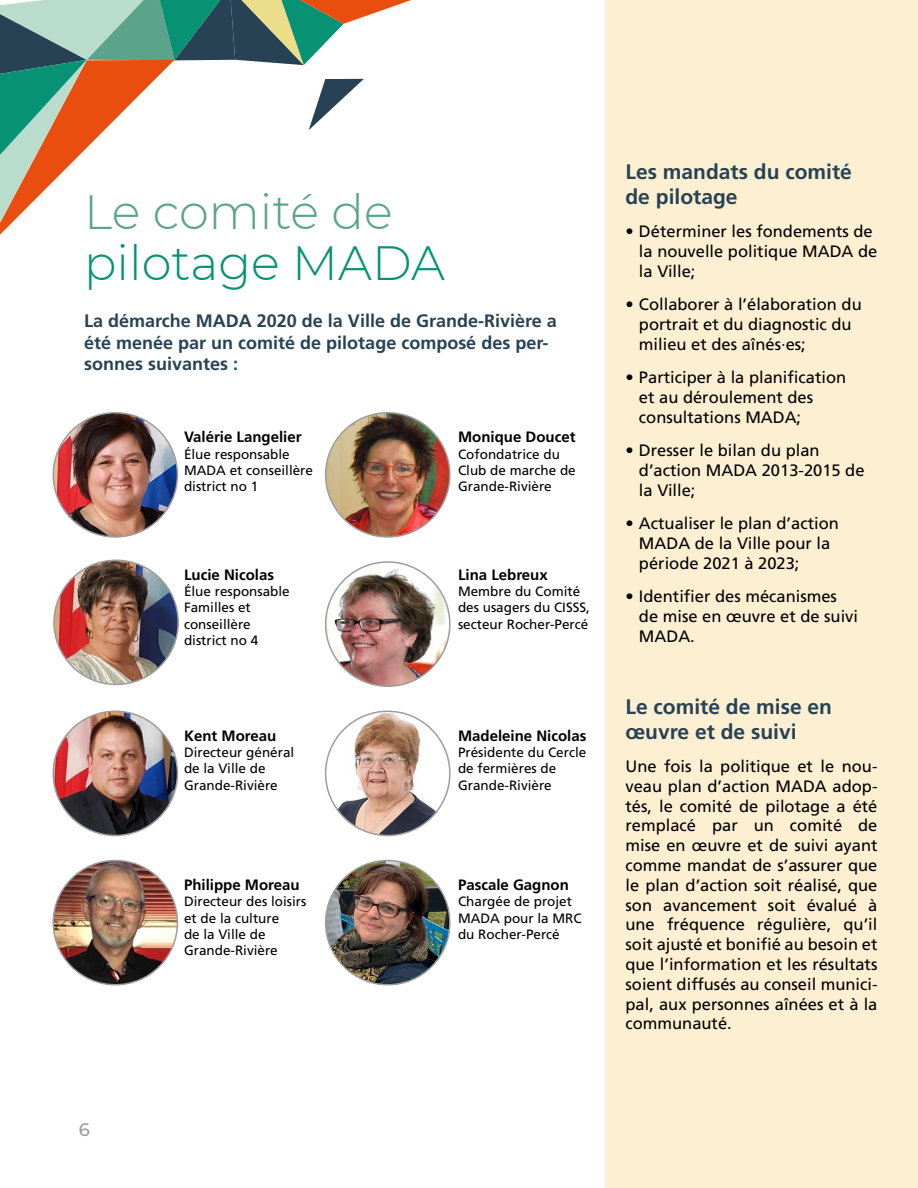
<style>
.page{position:relative;width:918px;height:1188px;background:#fff}
.page>*{position:absolute;margin:0;border:0;box-sizing:border-box;transform-origin:0 0}
.t1{font:300 48px "Montserrat";color:#069273}
.t2{font:300 48px "Montserrat";color:#5ca38c}
.t3{font:700 21px/25.2px "Frutiger";color:#284255}
.t4{font:700 18px/21.6px "Frutiger";color:#284255}
.t5{font:500 18px "Montserrat";color:#9d9d9c}
.t6{font:16.5px/19.8px "Frutiger";color:#000}
.t7{font:700 15px "Frutiger";color:#000}
.t8{font:13.5px/16.2px "Frutiger";color:#000}
</style>
<div class="page">
<div style="left:605px;top:0;width:313px;height:1188px;background:#fdefd1"></div>
<img style="left:53px;top:413px;width:124px;height:124px;border-radius:62px">
<div style="left:52px;top:412px;width:126px;height:126px;border:2px solid #9d9d9c;border-radius:50%"></div>
<img style="left:53px;top:711px;width:124px;height:124px;border-radius:62px">
<img style="left:54px;top:560px;width:124px;height:124px;border-radius:62px">
<img style="left:53px;top:861px;width:124px;height:124px;border-radius:62px">
<div style="left:52px;top:860px;width:126px;height:126px;border:2px solid #9d9d9c;border-radius:50%"></div>
<img style="left:326px;top:413px;width:124px;height:124px;border-radius:62px">
<div style="left:325px;top:412px;width:126px;height:126px;border:2px solid #9d9d9c;border-radius:50%"></div>
<img style="left:326px;top:711px;width:124px;height:124px;border-radius:62px">
<img style="left:326px;top:562px;width:124px;height:124px;border-radius:62px">
<div style="left:325px;top:561px;width:126px;height:126px;border:2px solid #9d9d9c;border-radius:50%"></div>
<img style="left:326px;top:861px;width:122px;height:122px">
<div style="left:325px;top:860px;width:126px;height:126px;border:2px solid #9d9d9c;border-radius:50%"></div>
<svg style="left:0;top:0;width:411px;height:235px"></svg>
<h1 class="t2" style="left:84px;top:180px;width:310px">Le comité de</h1>
<h1 class="t1" style="left:84px;top:231px;width:362px">pilotage MADA</h1>
<p class="t4" style="left:84px;top:310px;width:474px">La démarche MADA 2020 de la Ville de Grande-Rivière a été menée par un comité de pilotage composé des per&shy;sonnes suivantes :</p>
<p class="t7" style="left:184px;top:428px;width:119px">Valérie Langelier</p>
<p class="t8" style="left:184px;top:446px;width:131px">Élue responsable<br>MADA et conseillère district no 1</p>
<p class="t7" style="left:184px;top:566px;width:91px">Lucie Nicolas</p>
<p class="t8" style="left:184px;top:583px;width:107px">Élue responsable<br>Familles et conseillère district no 4</p>
<p class="t7" style="left:184px;top:727px;width:94px">Kent Moreau</p>
<p class="t8" style="left:184px;top:744px;width:112px">Directeur général de la Ville de<br>Grande-Rivière</p>
<p class="t7" style="left:184px;top:876px;width:117px">Philippe Moreau</p>
<p class="t8" style="left:184px;top:893px;width:124px">Directeur des loisirs et de la culture<br>de la Ville de<br>Grande-Rivière</p>
<p class="t7" style="left:458px;top:428px;width:119px">Monique Doucet</p>
<p class="t8" style="left:458px;top:446px;width:119px">Cofondatrice du<br>Club de marche de<br>Grande-Rivière</p>
<p class="t7" style="left:458px;top:566px;width:91px">Lina Lebreux</p>
<p class="t8" style="left:458px;top:583px;width:134px">Membre du Comité des usagers du CISSS, secteur Rocher-Percé</p>
<p class="t7" style="left:458px;top:727px;width:130px">Madeleine Nicolas</p>
<p class="t8" style="left:458px;top:744px;width:130px">Présidente du Cercle de fermières de<br>Grande-Rivière</p>
<p class="t7" style="left:458px;top:876px;width:112px">Pascale Gagnon</p>
<p class="t8" style="left:458px;top:893px;width:125px">Chargée de projet<br>MADA pour la MRC du Rocher-Percé</p>
<p class="t3" style="left:626px;top:159px;width:228px">Les mandats du comité de pilotage</p>
<p class="t6" style="left:639px;top:222px;width:240px;text-indent:-13px">• Déterminer les fondements de la nouvelle politique MADA de la Ville;</p>
<p class="t6" style="left:639px;top:295px;width:224px;text-indent:-13px">• Collaborer à l’élaboration du portrait et du diagnostic du milieu et des aînés·es;</p>
<p class="t6" style="left:639px;top:367px;width:209px;text-indent:-13px">• Participer à la planification et au déroulement des consultations MADA;</p>
<p class="t6" style="left:639px;top:440px;width:227px;text-indent:-13px">• Dresser le bilan du plan d’action MADA 2013-2015 de la Ville;</p>
<p class="t6" style="left:639px;top:513px;width:201px;text-indent:-13px">• Actualiser le plan d’action<br>MADA de la Ville pour la période 2021 à 2023;</p>
<p class="t6" style="left:639px;top:586px;width:221px;text-indent:-13px">• Identifier des mécanismes de mise en œuvre et de suivi<br>MADA.</p>
<p class="t3" style="left:626px;top:693px;width:208px">Le comité de mise en œuvre et de suivi</p>
<p class="t6" style="left:626px;top:756px;width:254px;text-align:justify">Une fois la politique et le nou&shy;veau plan d’action MADA adop&shy;tés, le comité de pilotage a été remplacé par un comité de mise en œuvre et de suivi ayant comme mandat de s’assurer que le plan d’action soit réalisé, que son avancement soit évalué à une fréquence régulière, qu’il soit ajusté et bonifié au besoin et que l’information et les résultats soient diffusés au conseil munici&shy;pal, aux personnes aînées et à la communauté.</p>
<p class="t5" style="left:79px;top:1117px;width:13px">6</p>
</div>
